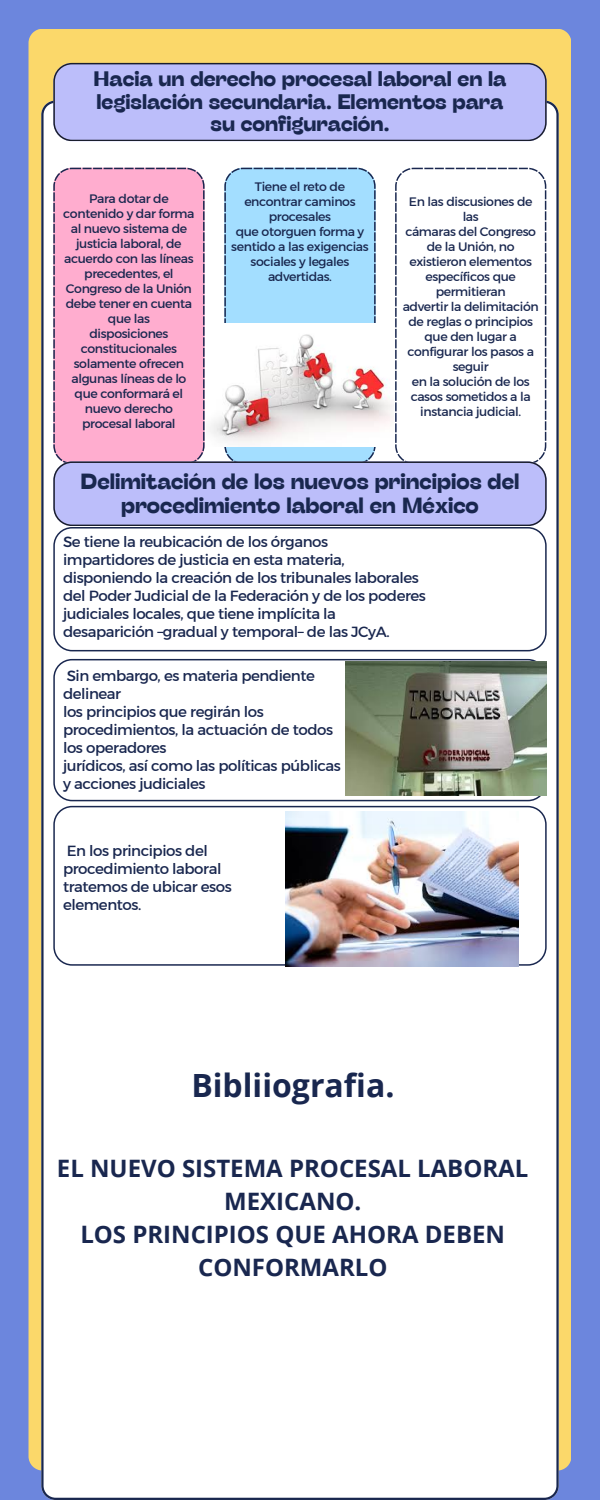
<style>
.page{position:relative;width:600px;height:1500px;background:#6c86dd}
.page>*{position:absolute;margin:0;border:0;box-sizing:border-box;transform-origin:0 0}
.t1{font:700 32px "Open Sans";color:#19274f}
.t2{font:700 24px/33px "Open Sans";color:#19274f;text-align:center}
.t3{font:700 22px/24px "Stinger Fit";color:#19274f;text-align:center}
.t4{font:700 21px/22.5px "Stinger Fit";color:#19274f;text-align:center}
.t5{font:15px/18px "Kief Montaser Regular";letter-spacing:-.03em;color:#19274f}
.t6{font:12.5px/15px "Kief Montaser Regular";letter-spacing:-.03em;color:#19274f;text-align:center}
</style>
<div class="page">
<div style="left:29px;top:29px;width:542px;height:1442px;background:#fbd86a"></div>
<div style="left:41px;top:101px;width:518px;height:1399px;background:#fff"></div>
<div style="left:53px;top:168px;width:152px;height:293px;background:#ffadcf"></div>
<div style="left:224px;top:168px;width:152px;height:293px;background:#a3deff"></div>
<div style="left:395px;top:168px;width:151px;height:293px;background:#fff"></div>
<div style="left:53px;top:659px;width:494px;height:142px;background:#fff"></div>
<div style="left:53px;top:527px;width:494px;height:124px;background:#fff"></div>
<div style="left:53px;top:806px;width:494px;height:160px;background:#fff"></div>
<div style="left:53px;top:63px;width:494px;height:78px;background:#bcbefa"></div>
<svg style="left:53px;top:461px;width:494px;height:65px;background:#b4b6ef"></svg>
<img style="left:206px;top:324px;width:188px;height:123px">
<img style="left:346px;top:662px;width:201px;height:133px">
<img style="left:286px;top:812px;width:232px;height:154px">
<h4 class="t4" style="left:93px;top:67px;width:415px">Hacia un derecho procesal laboral en la legislación secundaria. Elementos para su configuración.</h4>
<p class="t6" style="left:63px;top:191px;width:133px">Para dotar de contenido y dar forma al nuevo sistema de justicia laboral, de</p>
<p class="t6" style="left:64px;top:251px;width:131px">acuerdo con las líneas precedentes, el<br>Congreso de la Unión debe tener en cuenta que las</p>
<p class="t6" style="left:71px;top:326px;width:117px">disposiciones constitucionales solamente ofrecen algunas líneas de lo que conformará el</p>
<p class="t6" style="left:82px;top:401px;width:95px;text-align:left">nuevo derecho procesal laboral</p>
<p class="t6" style="left:244px;top:179px;width:113px">Tiene el reto de encontrar caminos procesales</p>
<p class="t6" style="left:231px;top:224px;width:139px">que otorguen forma y sentido a las exigencias sociales y legales advertidas.</p>
<p class="t6" style="left:409px;top:194px;width:125px">En las discusiones de las</p>
<p class="t6" style="left:405px;top:224px;width:132px">cámaras del Congreso de la Unión, no existieron elementos específicos que permitieran</p>
<p class="t6" style="left:403px;top:299px;width:138px">advertir la delimitación de reglas o principios que den lugar a configurar los pasos a seguir</p>
<h3 class="t6" style="left:411px;top:374px;width:122px">en la solución de los casos sometidos a la instancia judicial.</h3>
<p class="t3" style="left:81px;top:469px;width:440px">Delimitación de los nuevos principios del procedimiento laboral en México</p>
<p class="t5" style="left:63px;top:533px;width:364px">Se tiene la reubicación de los órganos<br>impartidores de justicia en esta materia, disponiendo la creación de los tribunales laborales del Poder Judicial de la Federación y de los poderes judiciales locales, que tiene implícita la desaparición –gradual y temporal– de las JCyA.</p>
<h5 class="t5" style="left:63px;top:666px;width:279px">Sin embargo, es materia pendiente delinear<br>los principios que regirán los procedimientos, la actuación de todos los operadores<br>jurídicos, así como las políticas públicas y acciones judiciales</h5>
<p class="t5" style="left:63px;top:842px;width:170px">En los principios del procedimiento laboral tratemos de ubicar esos elementos.</p>
<h5 class="t1" style="left:191px;top:1063px;width:205px">Bibliiografia.</h5>
<h5 class="t2" style="left:57px;top:1151px;width:473px">EL NUEVO SISTEMA PROCESAL LABORAL<br>MEXICANO.<br>LOS PRINCIPIOS QUE AHORA DEBEN<br>CONFORMARLO</h5>
</div>
